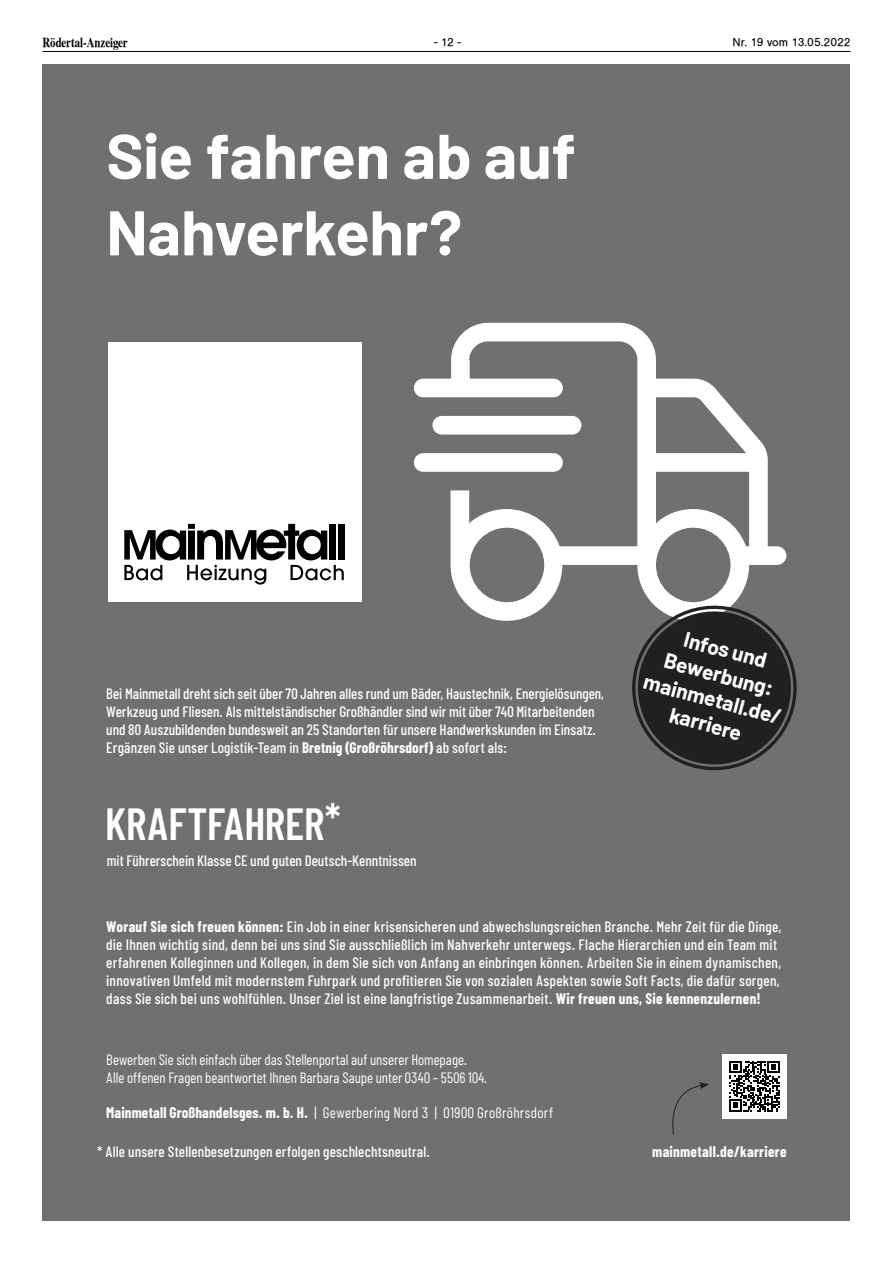
<style>
.page{position:relative;width:893px;height:1263px;background:#fff}
.page>*{position:absolute;margin:0;border:0;box-sizing:border-box;transform-origin:0 0}
.t1{font:700 63px/76.5px "Barlow";letter-spacing:-.005em;color:#fff}
.t2{font:600 45px "Barlow Condensed";letter-spacing:-.005em;color:#fff}
.t3{font:700 21px/25.5px "Barlow";color:#fff;text-align:center}
.t4{font:500 15px/18px "Barlow Condensed";letter-spacing:.015em;color:#fff}
.t5{font:15px/18px "Barlow Condensed";color:#fff}
.t6{font:15px "Barlow Condensed";letter-spacing:.02em;color:#fff}
.t7{font:700 15px "Barlow Condensed";letter-spacing:.02em;color:#fff}
.t8{font:13.5px "Roman PS Bold";color:#000;scale:.8 1}
.t9{font:12px "Sans";color:#000}
.s1{font-weight:700}
</style>
<div class="page">
<hr style="left:43px;top:51px;width:807px;height:1px;background:#000">
<div style="left:43px;top:64px;width:807px;height:1156px;background:#707070"></div>
<svg style="left:414px;top:323px;width:372px;height:298px"></svg>
<div style="left:722px;top:1054px;width:65px;height:64px;background:#fff"></div>
<svg style="left:729px;top:1061px;width:50px;height:50px"></svg>
<svg style="left:672px;top:1082px;width:37px;height:53px"></svg>
<svg style="left:623px;top:597px;width:174px;height:174px"></svg>
<div style="left:108px;top:342px;width:253px;height:259px;background:#fff"></div>
<div style="left:338px;top:524px;width:7px;height:35px;background:#000"></div>
<svg style="left:124px;top:524px;width:220px;height:60px"></svg>
<p class="t8" style="left:43px;top:34px;width:108px">Rödertal-Anzeiger</p>
<p class="t9" style="left:434px;top:35px;width:28px">- 12 -</p>
<p class="t9" style="left:733px;top:35px;width:119px">Nr. 19 vom 13.05.2022</p>
<h1 class="t1" style="left:106px;top:117px;width:471px">Sie fahren ab auf<br>Nahverkehr?</h1>
<p class="t4" style="left:106px;top:684px;width:499px">Bei Mainmetall dreht sich seit über 70 Jahren alles rund um Bäder, Haustechnik, Energielösungen, Werkzeug und Fliesen. Als mittelständischer Großhändler sind wir mit über 740 Mitarbeitenden und 80 Auszubildenden bundesweit an 25 Standorten für unsere Handwerkskunden im Einsatz.<br>Ergänzen Sie unser Logistik-Team in <span class="s1">Bretnig (Großröhrsdorf)</span> ab sofort als:</p>
<h2 class="t2" style="left:105px;top:796px;width:237px">KRAFTFAHRER*</h2>
<p class="t4" style="left:107px;top:851px;width:311px">mit Führerschein Klasse CE und guten Deutsch-Kenntnissen</p>
<h3 class="t3" style="left:661px;top:619px;width:142px;rotate:15deg">Infos und<br>Bewerbung: mainmetall.de/ karriere</h3>
<p class="t4" style="left:106px;top:917px;width:677px"><span class="s1">Worauf Sie sich freuen können:</span> Ein Job in einer krisensicheren und abwechslungsreichen Branche. Mehr Zeit für die Dinge, die Ihnen wichtig sind, denn bei uns sind Sie ausschließlich im Nahverkehr unterwegs. Flache Hierarchien und ein Team mit erfahrenen Kolleginnen und Kollegen, in dem Sie sich von Anfang an einbringen können. Arbeiten Sie in einem dynamischen, innovativen Umfeld mit modernstem Fuhrpark und profitieren Sie von sozialen Aspekten sowie Soft Facts, die dafür sorgen, dass Sie sich bei uns wohlfühlen. Unser Ziel ist eine langfristige Zusammenarbeit. <span class="s1">Wir freuen uns, Sie kennenzulernen!</span></p>
<p class="t5" style="left:106px;top:1050px;width:382px">Bewerben Sie sich einfach über das Stellenportal auf unserer Homepage.<br>Alle offenen Fragen beantwortet Ihnen Barbara Saupe unter 0340 – 5506 104.</p>
<p class="t6" style="left:106px;top:1104px;width:448px"><span class="s1">Mainmetall Großhandelsges. m. b. H.</span> | Gewerbering Nord 3 | 01900 Großröhrsdorf</p>
<p class="t4" style="left:97px;top:1142px;width:334px">* Alle unsere Stellenbesetzungen erfolgen geschlechtsneutral.</p>
<p class="t7" style="left:652px;top:1142px;width:136px">mainmetall.de/karriere</p>
</div>
